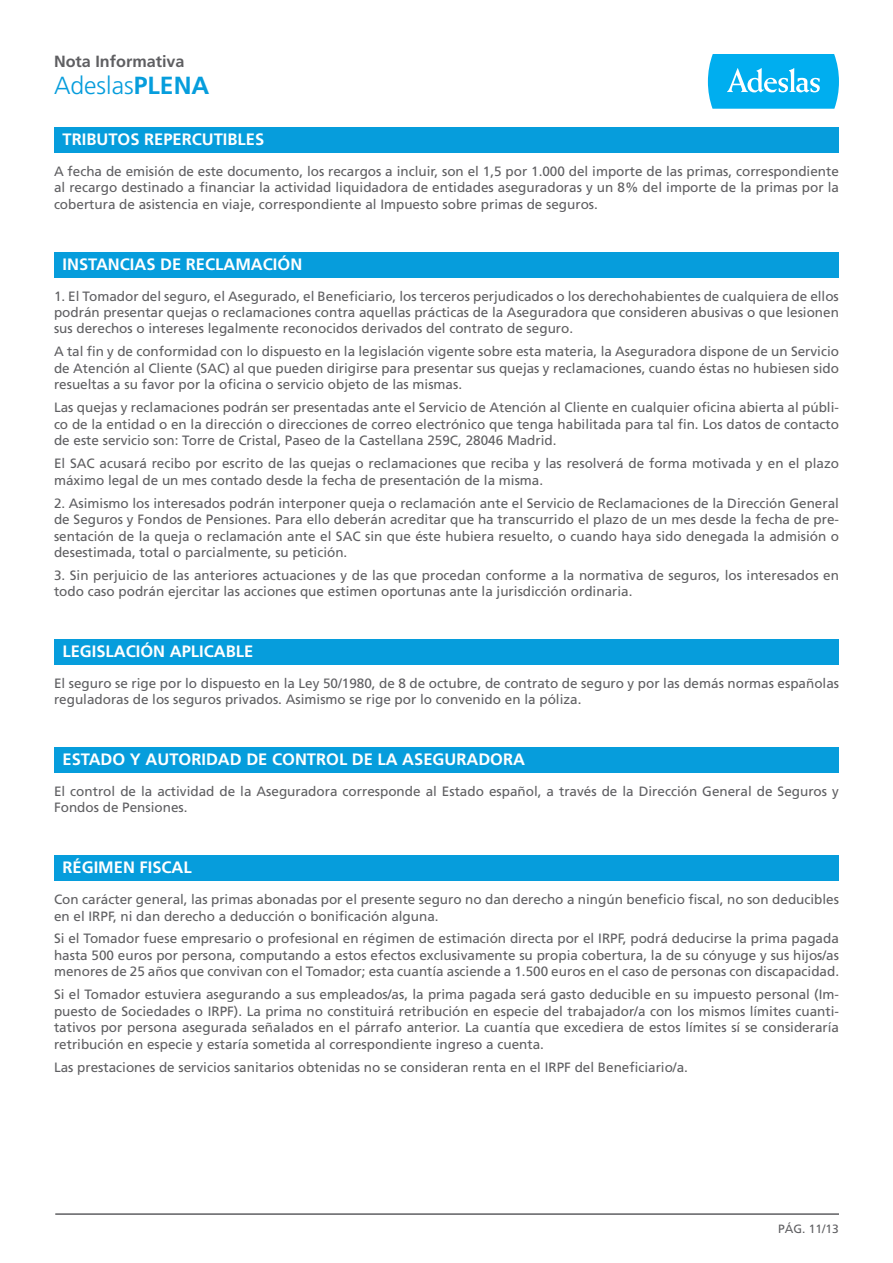
<style>
.page{position:relative;width:893px;height:1263px;background:#fff}
.page>*{position:absolute;margin:0;border:0;box-sizing:border-box;transform-origin:0 0}
.t1{font:300 24.75px "Frutiger";color:#069ddc}
.t2{font:700 16.5px "Frutiger";color:#fff}
.t3{font:700 16.2px "Frutiger";color:#5f5f62}
.t4{font:13.5px/16.5px "Frutiger";color:#5f5f62;text-align:justify}
.t5{font:12px "Frutiger";color:#5f5f62}
.s1{font-weight:700}
</style>
<div class="page">
<div style="left:54px;top:128px;width:785px;height:25px;background:#069ddc"></div>
<div style="left:54px;top:252px;width:785px;height:26px;background:#069ddc"></div>
<div style="left:54px;top:639px;width:785px;height:26px;background:#069ddc"></div>
<div style="left:54px;top:747px;width:785px;height:26px;background:#069ddc"></div>
<div style="left:54px;top:855px;width:785px;height:26px;background:#069ddc"></div>
<hr style="left:55px;top:1213px;width:784px;height:2px;background:#5f5f62">
<svg style="left:708px;top:54px;width:131px;height:55px;background:#20b8f0"></svg>
<p class="t3" style="left:54px;top:51px;width:132px">Nota Informativa</p>
<h1 class="t1" style="left:54px;top:71px;width:157px">Adeslas<span class="s1">PLENA</span></h1>
<p class="t2" style="left:63px;top:130px;width:203px">TRIBUTOS REPERCUTIBLES</p>
<p class="t4" style="left:54px;top:163px;width:787px">A fecha de emisión de este documento, los recargos a incluir, son el 1,5 por 1.000 del importe de las primas, correspondiente al recargo destinado a financiar la actividad liquidadora de entidades aseguradoras y un 8% del importe de la primas por la cobertura de asistencia en viaje, correspondiente al Impuesto sobre primas de seguros.</p>
<p class="t2" style="left:63px;top:254px;width:241px">INSTANCIAS DE RECLAMACIÓN</p>
<p class="t4" style="left:54px;top:287px;width:786px">1. El Tomador del seguro, el Asegurado, el Beneficiario, los terceros perjudicados o los derechohabientes de cualquiera de ellos podrán presentar quejas o reclamaciones contra aquellas prácticas de la Aseguradora que consideren abusivas o que lesionen sus derechos o intereses legalmente reconocidos derivados del contrato de seguro.</p>
<p class="t4" style="left:54px;top:343px;width:786px">A tal fin y de conformidad con lo dispuesto en la legislación vigente sobre esta materia, la Aseguradora dispone de un Servicio de Atención al Cliente (SAC) al que pueden dirigirse para presentar sus quejas y reclamaciones, cuando éstas no hubiesen sido resueltas a su favor por la oficina o servicio objeto de las mismas.</p>
<p class="t4" style="left:54px;top:399px;width:786px">Las quejas y reclamaciones podrán ser presentadas ante el Servicio de Atención al Cliente en cualquier oficina abierta al públi&shy;co de la entidad o en la dirección o direcciones de correo electrónico que tenga habilitada para tal fin. Los datos de contacto de este servicio son: Torre de Cristal, Paseo de la Castellana 259C, 28046 Madrid.</p>
<p class="t4" style="left:54px;top:455px;width:786px">El SAC acusará recibo por escrito de las quejas o reclamaciones que reciba y las resolverá de forma motivada y en el plazo máximo legal de un mes contado desde la fecha de presentación de la misma.</p>
<p class="t4" style="left:54px;top:494px;width:787px">2. Asimismo los interesados podrán interponer queja o reclamación ante el Servicio de Reclamaciones de la Dirección General de Seguros y Fondos de Pensiones. Para ello deberán acreditar que ha transcurrido el plazo de un mes desde la fecha de pre&shy;sentación de la queja o reclamación ante el SAC sin que éste hubiera resuelto, o cuando haya sido denegada la admisión o desestimada, total o parcialmente, su petición.</p>
<p class="t4" style="left:54px;top:567px;width:786px">3. Sin perjuicio de las anteriores actuaciones y de las que procedan conforme a la normativa de seguros, los interesados en todo caso podrán ejercitar las acciones que estimen oportunas ante la jurisdicción ordinaria.</p>
<p class="t2" style="left:63px;top:642px;width:192px">LEGISLACIÓN APLICABLE</p>
<p class="t4" style="left:54px;top:675px;width:787px">El seguro se rige por lo dispuesto en la Ley 50/1980, de 8 de octubre, de contrato de seguro y por las demás normas españolas reguladoras de los seguros privados. Asimismo se rige por lo convenido en la póliza.</p>
<p class="t2" style="left:63px;top:750px;width:464px">ESTADO Y AUTORIDAD DE CONTROL DE LA ASEGURADORA</p>
<p class="t4" style="left:54px;top:783px;width:786px">El control de la actividad de la Aseguradora corresponde al Estado español, a través de la Dirección General de Seguros y<br>Fondos de Pensiones.</p>
<p class="t2" style="left:63px;top:858px;width:131px">RÉGIMEN FISCAL</p>
<p class="t4" style="left:54px;top:891px;width:786px">Con carácter general, las primas abonadas por el presente seguro no dan derecho a ningún beneficio fiscal, no son deducibles en el IRPF, ni dan derecho a deducción o bonificación alguna.</p>
<p class="t4" style="left:54px;top:930px;width:787px">Si el Tomador fuese empresario o profesional en régimen de estimación directa por el IRPF, podrá deducirse la prima pagada hasta 500 euros por persona, computando a estos efectos exclusivamente su propia cobertura, la de su cónyuge y sus hijos/as menores de 25 años que convivan con el Tomador; esta cuantía asciende a 1.500 euros en el caso de personas con discapacidad.</p>
<p class="t4" style="left:54px;top:986px;width:786px">Si el Tomador estuviera asegurando a sus empleados/as, la prima pagada será gasto deducible en su impuesto personal (Im&shy;puesto de Sociedades o IRPF). La prima no constituirá retribución en especie del trabajador/a con los mismos límites cuanti&shy;tativos por persona asegurada señalados en el párrafo anterior. La cuantía que excediera de estos límites sí se consideraría retribución en especie y estaría sometida al correspondiente ingreso a cuenta.</p>
<p class="t4" style="left:54px;top:1058px;width:635px">Las prestaciones de servicios sanitarios obtenidas no se consideran renta en el IRPF del Beneficiario/a.</p>
<p class="t5" style="left:778px;top:1221px;width:62px">PÁG. 11/13</p>
</div>
